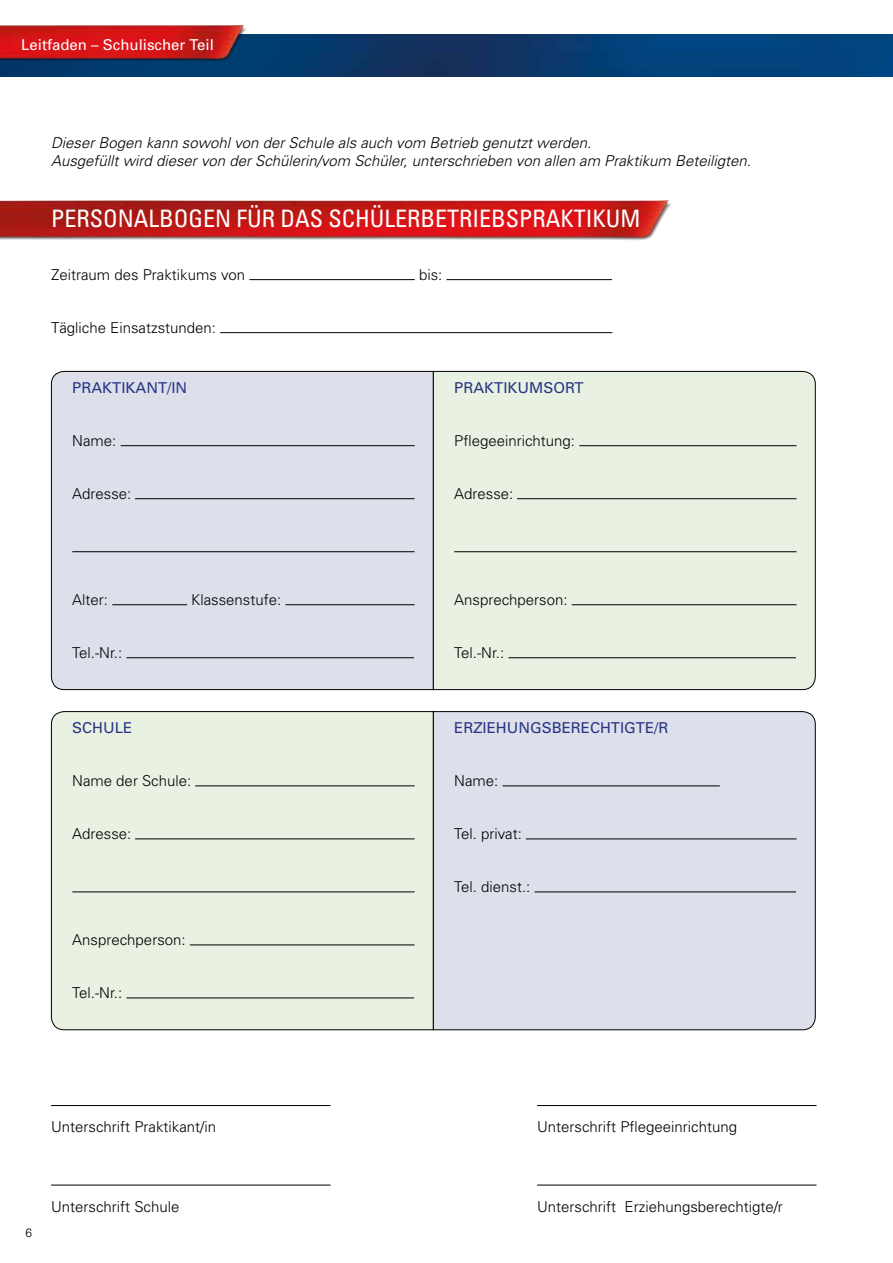
<style>
.page{position:relative;width:893px;height:1263px;background:#fff}
.page>*{position:absolute;margin:0;border:0;box-sizing:border-box;transform-origin:0 0}
.t1{font:condensed 24px "Univers";color:#fff}
.t2{font:300 15px "Univers";color:#000}
.t3{font:italic 300 15px/18px "Univers";color:#000}
.t4{font:15px "Univers";color:#283583}
.t5{font:15px "Univers";color:#fff}
.t6{font:300 12px "Univers";color:#000}
</style>
<div class="page">
<img style="left:0;top:34px;width:893px;height:43px">
<img style="left:0;top:25px;width:247px;height:37px">
<div style="left:51px;top:371px;width:382px;height:319px;background:#dddfeb"></div>
<div style="left:51px;top:711px;width:382px;height:319px;background:#e9f1e2"></div>
<div style="left:433px;top:371px;width:383px;height:319px;background:#e9f1e2"></div>
<div style="left:433px;top:711px;width:383px;height:319px;background:#dddfeb"></div>
<img style="left:0;top:200px;width:671px;height:40px">
<hr style="left:249px;top:279px;width:166px;height:1px;background:#000">
<hr style="left:446px;top:279px;width:166px;height:1px;background:#000">
<hr style="left:220px;top:332px;width:392px;height:1px;background:#000">
<hr style="left:121px;top:445px;width:294px;height:1px;background:#000">
<hr style="left:135px;top:498px;width:280px;height:1px;background:#000">
<hr style="left:72px;top:551px;width:343px;height:1px;background:#000">
<hr style="left:112px;top:604px;width:75px;height:1px;background:#000">
<hr style="left:285px;top:604px;width:130px;height:1px;background:#000">
<hr style="left:126px;top:657px;width:288px;height:1px;background:#000">
<hr style="left:195px;top:785px;width:220px;height:1px;background:#000">
<hr style="left:135px;top:838px;width:280px;height:1px;background:#000">
<hr style="left:72px;top:891px;width:343px;height:1px;background:#000">
<hr style="left:190px;top:944px;width:225px;height:1px;background:#000">
<hr style="left:126px;top:997px;width:288px;height:1px;background:#000">
<hr style="left:579px;top:445px;width:217px;height:1px;background:#000">
<hr style="left:517px;top:498px;width:279px;height:1px;background:#000">
<hr style="left:454px;top:551px;width:342px;height:1px;background:#000">
<hr style="left:572px;top:604px;width:224px;height:1px;background:#000">
<hr style="left:508px;top:657px;width:288px;height:1px;background:#000">
<hr style="left:503px;top:785px;width:217px;height:1px;background:#000">
<hr style="left:526px;top:838px;width:270px;height:1px;background:#000">
<hr style="left:535px;top:891px;width:261px;height:1px;background:#000">
<hr style="left:51px;top:1105px;width:279px;height:1px;background:#000">
<hr style="left:537px;top:1105px;width:279px;height:1px;background:#000">
<hr style="left:51px;top:1185px;width:279px;height:1px;background:#000">
<hr style="left:537px;top:1185px;width:279px;height:1px;background:#000">
<p class="t5" style="left:21px;top:36px;width:194px">LEITFADEN – SCHULISCHER TEIL</p>
<p class="t3" style="left:51px;top:133px;width:701px">Dieser Bogen kann sowohl von der Schule als auch vom Betrieb genutzt werden.<br>Ausgefüllt wird dieser von der Schülerin/vom Schüler, unterschrieben von allen am Praktikum Beteiligten.</p>
<h1 class="t1" style="left:51px;top:203px;width:591px">PERSONALBOGEN FÜR DAS SCHÜLERBETRI EBSPRAKTI KUM</h1>
<p class="t2" style="left:51px;top:266px;width:196px">Zeitraum des Praktikums von</p>
<p class="t2" style="left:419px;top:266px;width:25px">bis:</p>
<p class="t2" style="left:51px;top:319px;width:167px">Tägliche Einsatzstunden:</p>
<p class="t4" style="left:72px;top:378px;width:117px">PRAKTIKANT/IN</p>
<p class="t2" style="left:72px;top:432px;width:46px">Name:</p>
<p class="t2" style="left:72px;top:485px;width:61px">Adresse:</p>
<p class="t2" style="left:72px;top:591px;width:37px">Alter:</p>
<p class="t2" style="left:191px;top:591px;width:92px">Klassenstufe:</p>
<p class="t2" style="left:72px;top:644px;width:52px">Tel.-Nr.:</p>
<p class="t4" style="left:72px;top:718px;width:62px">SCH ULE</p>
<p class="t2" style="left:72px;top:772px;width:120px">Name der Schule:</p>
<p class="t2" style="left:72px;top:825px;width:61px">Adresse:</p>
<p class="t2" style="left:72px;top:931px;width:115px">Ansprechperson:</p>
<p class="t2" style="left:72px;top:984px;width:52px">Tel.-Nr.:</p>
<p class="t4" style="left:454px;top:378px;width:131px">PRAKTIKUMSORT</p>
<p class="t2" style="left:454px;top:432px;width:122px">Pflegeeinrichtung:</p>
<p class="t2" style="left:454px;top:485px;width:61px">Adresse:</p>
<p class="t2" style="left:454px;top:591px;width:115px">Ansprechperson:</p>
<p class="t2" style="left:454px;top:644px;width:52px">Tel.-Nr.:</p>
<p class="t4" style="left:454px;top:719px;width:87px">ERZIEHUNGSB</p>
<p class="t4" style="left:562px;top:719px;width:108px">ERECHTIGTE/R</p>
<p class="t2" style="left:454px;top:772px;width:46px">Name:</p>
<p class="t2" style="left:454px;top:825px;width:69px">Tel. privat:</p>
<p class="t2" style="left:454px;top:878px;width:78px">Tel. dienst.:</p>
<p class="t2" style="left:51px;top:1118px;width:166px">Unterschrift Praktikant/in</p>
<p class="t2" style="left:537px;top:1118px;width:202px">Unterschrift Pflegeeinrichtung</p>
<p class="t6" style="left:26px;top:1226px;width:8px">6</p>
<p class="t2" style="left:51px;top:1197px;width:130px">Unterschrift Schule</p>
<p class="t2" style="left:537px;top:1197px;width:247px">Unterschrift Erziehungsberechtigte/r</p>
</div>
